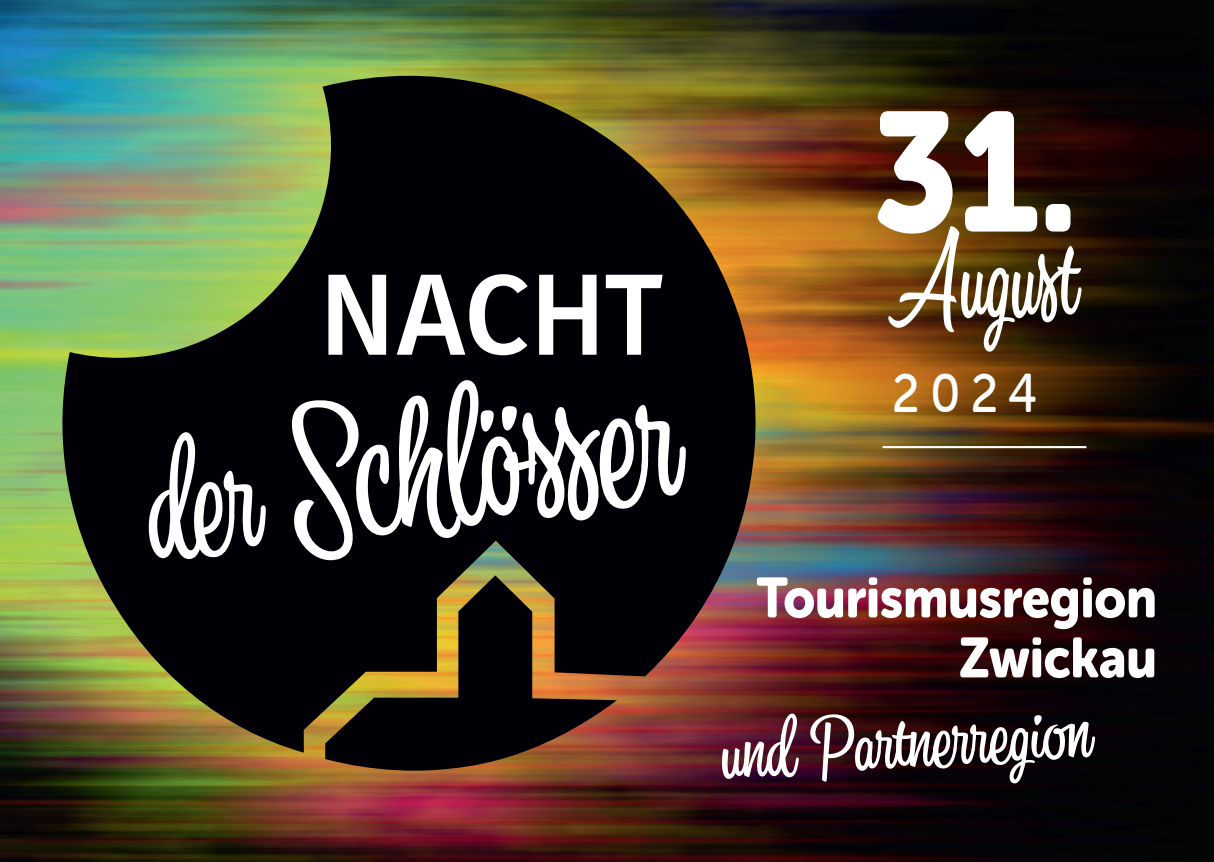
<style>
.page{position:relative;width:1214px;height:862px;background:#fff}
.page>*{position:absolute;margin:0;border:0;box-sizing:border-box;transform-origin:0 0}
.t1{font:168.4px "Museo Sans Rounded 900";color:#fff;scale:.9 1}
.t2{font:300 157.8px "Kitchen";color:#fff}
.t3{font:700 112px "Karbid Text OT";letter-spacing:.01em;color:#fff;scale:.9 1}
.t4{font:300 100.8px "Kitchen";color:#fff;scale:.9 1}
.t5{font:300 66px "Kitchen";color:#fff;scale:1.16 1}
.t6{font:56px/60px "Museo Sans Rounded 900";color:#fff;text-align:right;scale:.9 1}
.t7{font:54.6px "Museo Sans Rounded 500";color:#fff;scale:.9 1}
.s1{font-size:131.4px}
</style>
<div class="page">
<img style="left:0;top:0;width:1213px;height:862px">
<img style="left:62px;top:76px;width:693px;height:676px">
<svg style="left:325px;top:575px;width:292px;height:199px;background:#392814"></svg>
<hr style="left:882px;top:446px;width:204px;height:2px;background:#fff">
<h3 class="t3" style="left:319px;top:240px;width:381px">NACHT</h3>
<h2 class="t2" style="left:132px;top:382px;width:536px;rotate:-7deg"><span class="s1">der</span> Schlöss er</h2>
<h1 class="t1" style="left:873px;top:77px;width:228px">31.</h1>
<h3 class="t4" style="left:887px;top:204px;width:213px">August</h3>
<p class="t7" style="left:892px;top:363px;width:163px">2024</p>
<p class="t6" style="left:756px;top:568px;width:446px">Tourismusregion<br>Zwickau</p>
<p class="t5" style="left:719px;top:703px;width:307px;rotate:-3deg">und Partnerregion</p>
</div>
